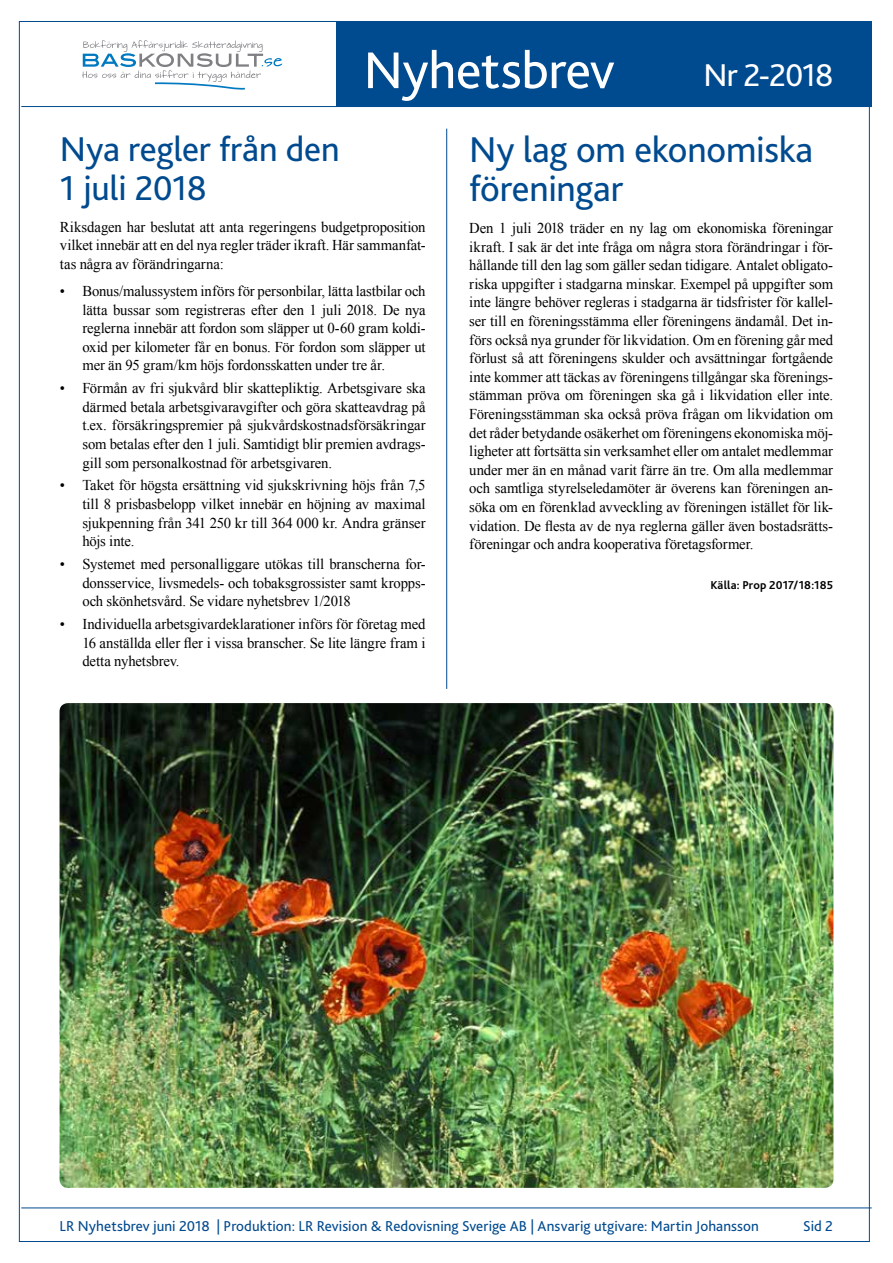
<style>
.page{position:relative;width:893px;height:1263px;background:#fff}
.page>*{position:absolute;margin:0;border:0;box-sizing:border-box;transform-origin:0 0}
.t1{font:54px "Bliss 2";letter-spacing:-.01em;color:#fff}
.t2{font:37.5px/39px "Bliss 2";letter-spacing:-.01em;color:#004a8f}
.t3{font:36px/39px "Bliss 2";letter-spacing:-.01em;color:#004a8f}
.t4{font:33px "Bliss 2";letter-spacing:-.035em;color:#fff}
.t5{font:15px/18.6px "Times New Roman";letter-spacing:-.005em;color:#000;text-align:justify}
.t6{font:15px "Bliss 2";letter-spacing:.005em;color:#004a8f}
.t7{font:700 12px "Bliss 2";letter-spacing:.015em;color:#000}
</style>
<div class="page">
<hr style="left:21px;top:106px;width:851px;height:1px;background:#004a8f">
<div style="left:336px;top:21px;width:536px;height:85px;background:#004a8f"></div>
<hr style="left:21px;top:1208px;width:851px;height:1px;background:#004a8f">
<hr style="left:446px;top:129px;width:1px;height:560px;background:#004a8f">
<img style="left:60px;top:703px;width:773px;height:485px">
<svg style="left:82px;top:40px;width:200px;height:49px"></svg>
<h1 class="t1" style="left:364px;top:37px;width:253px">Nyhetsbrev</h1>
<h3 class="t4" style="left:703px;top:54px;width:132px">Nr 2-2018</h3>
<h3 class="t3" style="left:60px;top:129px;width:281px">Nya regler från den<br>1 juli 2018</h3>
<p class="t5" style="left:60px;top:217px;width:367px">Riksdagen har beslutat att anta regeringens budgetproposition vilket innebär att en del nya regler träder ikraft. Här sammanfat&shy;tas några av förändringarna:</p>
<p class="t5" style="left:82px;top:281px;width:345px;text-indent:-22px">• Bonus/malussystem införs för personbilar, lätta lastbilar och lätta bussar som registreras efter den 1 juli 2018. De nya reglerna innebär att fordon som släpper ut 0-60 gram koldi&shy;oxid per kilometer får en bonus. För fordon som släpper ut mer än 95 gram/km höjs fordonsskatten under tre år.</p>
<p class="t5" style="left:82px;top:379px;width:345px;text-indent:-23px">• Förmån av fri sjukvård blir skattepliktig. Arbetsgivare ska därmed betala arbetsgivaravgifter och göra skatteavdrag på t.ex. försäkringspremier på sjukvårdskostnadsförsäkringar som betalas efter den 1 juli. Samtidigt blir premien avdrags&shy;gill som personalkostnad för arbetsgivaren.</p>
<p class="t5" style="left:82px;top:476px;width:345px;text-indent:-23px">• Taket för högsta ersättning vid sjukskrivning höjs från 7,5 till 8 prisbasbelopp vilket innebär en höjning av maximal sjukpenning från 341 250 kr till 364 000 kr. Andra gränser höjs inte.</p>
<p class="t5" style="left:82px;top:555px;width:345px;text-indent:-23px">• Systemet med personalliggare utökas till branscherna for&shy;donsservice, livsmedels- och tobaksgrossister samt kropps&shy;och skönhetsvård. Se vidare nyhetsbrev 1/2018</p>
<p class="t5" style="left:82px;top:615px;width:345px;text-indent:-23px">• Individuella arbetsgivardeklarationer införs för företag med 16 anställda eller fler i vissa branscher. Se lite längre fram i detta nyhetsbrev.</p>
<h2 class="t2" style="left:469px;top:129px;width:345px">Ny lag om ekonomiska föreningar</h2>
<p class="t5" style="left:469px;top:218px;width:365px">Den 1 juli 2018 träder en ny lag om ekonomiska föreningar ikraft. I sak är det inte fråga om några stora förändringar i för&shy;hållande till den lag som gäller sedan tidigare. Antalet obligato&shy;riska uppgifter i stadgarna minskar. Exempel på uppgifter som inte längre behöver regleras i stadgarna är tidsfrister för kallel&shy;ser till en föreningsstämma eller föreningens ändamål. Det in&shy;förs också nya grunder för likvidation. Om en förening går med förlust så att föreningens skulder och avsättningar fortgående inte kommer att täckas av föreningens tillgångar ska förenings&shy;stämman pröva om föreningen ska gå i likvidation eller inte.<br>Föreningsstämman ska också pröva frågan om likvidation om det råder betydande osäkerhet om föreningens ekonomiska möj&shy;ligheter att fortsätta sin verksamhet eller om antalet medlemmar under mer än en månad varit färre än tre. Om alla medlemmar och samtliga styrelseledamöter är överens kan föreningen an&shy;söka om en förenklad avveckling av föreningen istället för lik&shy;vidation. De flesta av de nya reglerna gäller även bostadsrätts&shy;föreningar och andra kooperativa företagsformer.</p>
<p class="t7" style="left:710px;top:577px;width:124px">Källa: Prop 2017/18:185</p>
<p class="t6" style="left:60px;top:1217px;width:701px">LR Nyhetsbrev juni 2018 | Produktion: LR Revision &amp; Redovisning Sverige AB | Ansvarig utgivare: Martin Johansson</p>
<p class="t6" style="left:803px;top:1217px;width:31px">Sid 2</p>
</div>
